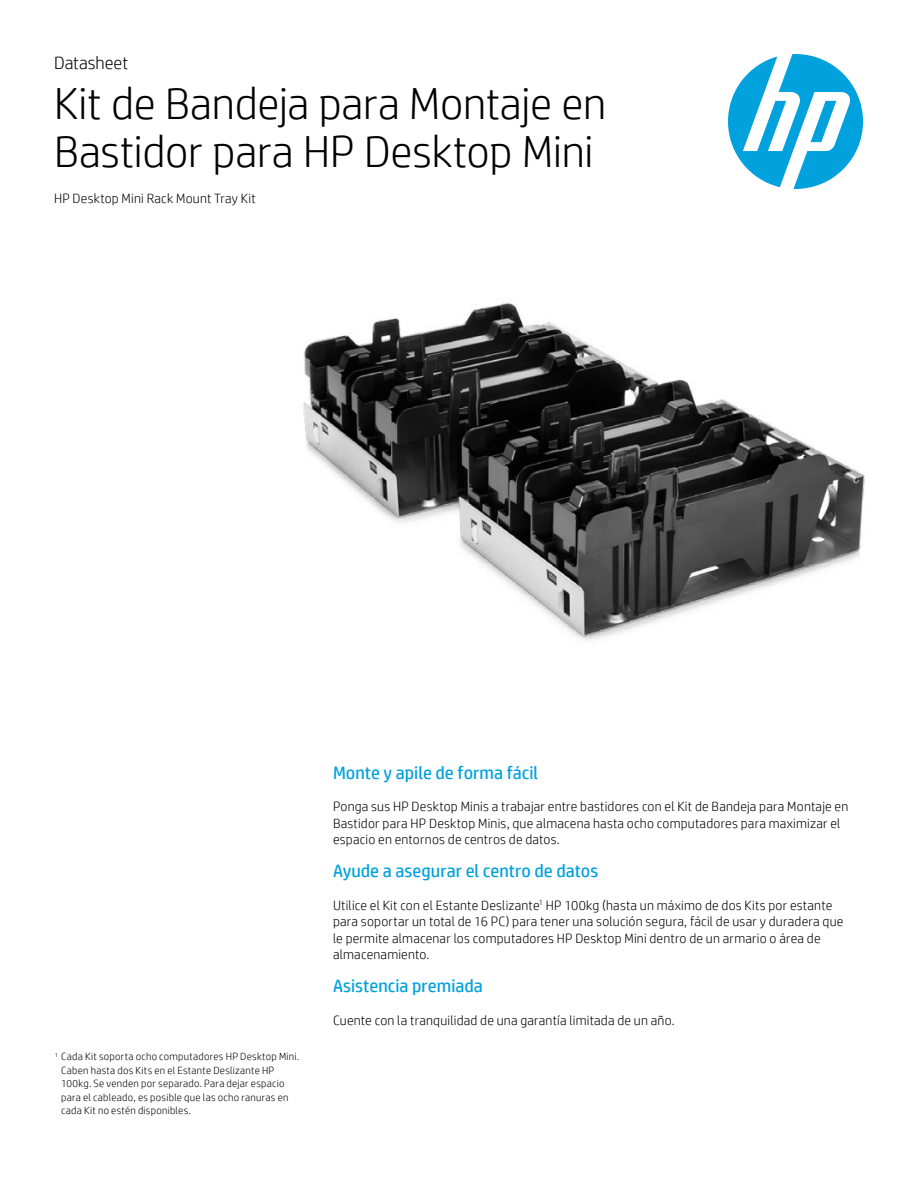
<style>
.page{position:relative;width:918px;height:1188px;background:#fff}
.page>*{position:absolute;margin:0;border:0;box-sizing:border-box;transform-origin:0 0}
.t1{font:300 45px/48px "HP Simplified";letter-spacing:-.005em;color:#000}
.t2{font:18px "HP Simplified";color:#00a1dd}
.t3{font:300 18px "HP Simplified";color:#000}
.t4{font:300 13.5px/16.5px "HP Simplified";letter-spacing:.015em;color:#000}
.t5{font:300 10.5px/13.5px "HP Simplified";letter-spacing:.025em;color:#000}
</style>
<div class="page">
<svg style="left:728px;top:54px;width:135px;height:135px"></svg>
<img style="left:302px;top:303px;width:563px;height:338px">
<h2 class="t3" style="left:54px;top:51px;width:76px">Datasheet</h2>
<h1 class="t1" style="left:54px;top:78px;width:554px">Kit de Bandeja para Montaje en<br>Bastidor para HP Desktop Mini</h1>
<p class="t4" style="left:54px;top:189px;width:203px">HP Desktop Mini Rack Mount Tray Kit</p>
<p class="t5" style="left:61px;top:1050px;width:240px;text-indent:-6px"><sup>1</sup> Cada Kit soporta ocho computadores HP Desktop Mini.<br>Caben hasta dos Kits en el Estante Deslizante HP 100kg. Se venden por separado. Para dejar espacio para el cableado, es posible que las ocho ranuras en cada Kit no estén disponibles.</p>
<h2 class="t2" style="left:333px;top:761px;width:207px">Monte y apile de forma fácil</h2>
<p class="t4" style="left:333px;top:798px;width:517px">Ponga sus HP Desktop Minis a trabajar entre bastidores con el Kit de Bandeja para Montaje en<br>Bastidor para HP Desktop Minis, que almacena hasta ocho computadores para maximizar el espacio en entornos de centros de datos.</p>
<h2 class="t2" style="left:333px;top:859px;width:267px">Ayude a asegurar el centro de datos</h2>
<p class="t4" style="left:333px;top:897px;width:512px">Utilice el Kit con el Estante Deslizante<sup>1</sup> HP 100kg (hasta un máximo de dos Kits por estante para soportar un total de 16 PC) para tener una solución segura, fácil de usar y duradera que le permite almacenar los computadores HP Desktop Mini dentro de un armario o área de almacenamiento.</p>
<h2 class="t2" style="left:333px;top:974px;width:151px">Asistencia premiada</h2>
<p class="t4" style="left:333px;top:1011px;width:343px">Cuente con la tranquilidad de una garantía limitada de un año.</p>
</div>
